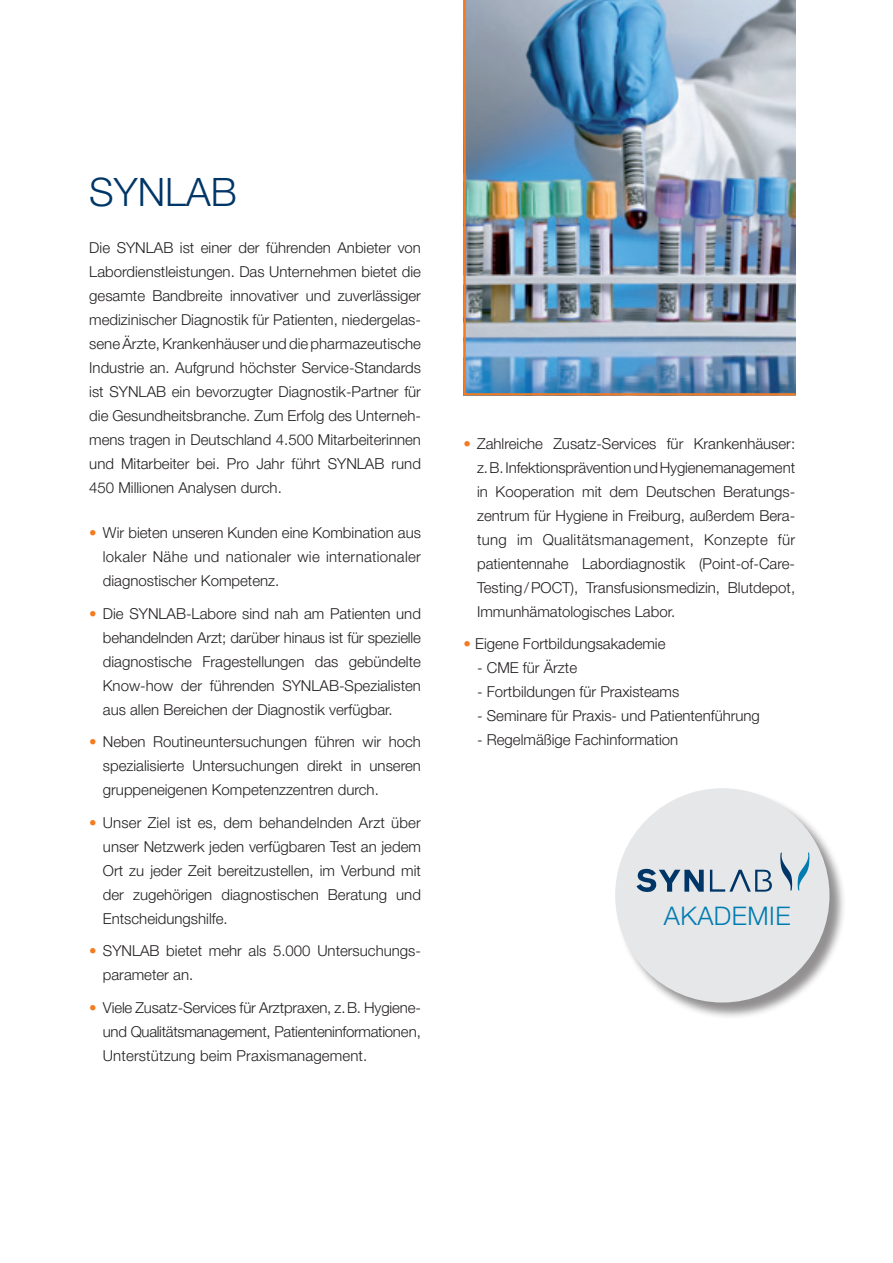
<style>
.page{position:relative;width:893px;height:1263px;background:#fff}
.page>*{position:absolute;margin:0;border:0;box-sizing:border-box;transform-origin:0 0}
.t1{font:300 39px "Helvetica Neue LT Pro";color:#003667}
.t2{font:300 25.5px "Helvetica Neue LT Pro";letter-spacing:.02em;color:#007cb1}
.t3{font:300 15px/24px "Helvetica Neue LT Pro";color:#231f20;text-align:justify}
.s1{color:#f47b21}
</style>
<div class="page">
<img style="left:463px;top:0;width:333px;height:396px">
<div style="left:615px;top:788px;width:231px;height:231px;background:#231f20;opacity:.5"></div>
<div style="left:615px;top:788px;width:214px;height:214px;background:#e6e7e9;border-radius:50%"></div>
<svg style="left:780px;top:852px;width:12px;height:39px"></svg>
<svg style="left:798px;top:852px;width:11px;height:39px"></svg>
<svg style="left:636px;top:868px;width:68px;height:24px"></svg>
<svg style="left:710px;top:870px;width:62px;height:22px"></svg>
<h1 class="t1" style="left:89px;top:169px;width:149px">SYNLAB</h1>
<p class="t3" style="left:89px;top:235px;width:333px">Die SYNLAB ist einer der führenden Anbieter von Labordienstleistungen. Das Unternehmen bietet die gesamte Bandbreite innovativer und zuverlässiger medizinischer Diagnostik für Patienten, niedergelas&shy;sene Ärzte, Krankenhäuser und die pharmazeutische Industrie an. Aufgrund höchster Service-Standards ist SYNLAB ein bevorzugter Diagnostik-Partner für die Gesundheitsbranche. Zum Erfolg des Unterneh&shy;mens tragen in Deutschland 4.500 Mitarbeiterinnen und Mitarbeiter bei. Pro Jahr führt SYNLAB rund 450 Millionen Analysen durch.</p>
<p class="t3" style="left:103px;top:521px;width:320px;text-indent:-14px"><span class="s1">•</span> Wir bieten unseren Kunden eine Kombination aus lokaler Nähe und nationaler wie internationaler diagnostischer Kompetenz.</p>
<p class="t3" style="left:103px;top:601px;width:320px;text-indent:-14px"><span class="s1">•</span> Die SYNLAB-Labore sind nah am Patienten und behandelnden Arzt; darüber hinaus ist für spezielle diagnostische Fragestellungen das gebündelte Know-how der führenden SYNLAB-Spezialisten aus allen Bereichen der Diagnostik verfügbar.</p>
<p class="t3" style="left:103px;top:730px;width:320px;text-indent:-14px"><span class="s1">•</span> Neben Routineuntersuchungen führen wir hoch spezialisierte Untersuchungen direkt in unseren gruppeneigenen Kompetenzzentren durch.</p>
<p class="t3" style="left:103px;top:810px;width:320px;text-indent:-14px"><span class="s1">•</span> Unser Ziel ist es, dem behandelnden Arzt über unser Netzwerk jeden verfügbaren Test an jedem Ort zu jeder Zeit bereitzustellen, im Verbund mit der zugehörigen diagnostischen Beratung und Entscheidungshilfe.</p>
<p class="t3" style="left:103px;top:939px;width:318px;text-indent:-14px"><span class="s1">•</span> SYNLAB bietet mehr als 5.000 Untersuchungs&shy;parameter an.</p>
<p class="t3" style="left:103px;top:995px;width:320px;text-indent:-14px"><span class="s1">•</span> Viele Zusatz-Services für Arztpraxen, z.B. Hygiene&shy;und Qualitätsmanagement, Patienteninformationen, Unterstützung beim Praxismanagement.</p>
<p class="t3" style="left:477px;top:431px;width:320px;text-indent:-14px"><span class="s1">•</span> Zahlreiche Zusatz-Services für Krankenhäuser: z.B. Infektionsprävention und Hygienemanagement in Kooperation mit dem Deutschen Beratungs&shy;zentrum für Hygiene in Freiburg, außerdem Bera&shy;tung im Qualitätsmanagement, Konzepte für patientennahe Labordiagnostik (Point-of-Care-Testing/POCT), Transfusionsmedizin, Blutdepot, Immunhämatologisches Labor.</p>
<p class="t3" style="left:463px;top:632px;width:203px"><span class="s1">•</span> Eigene Fortbildungsakademie</p>
<p class="t3" style="left:477px;top:656px;width:102px">- CME für Ärzte</p>
<p class="t3" style="left:477px;top:680px;width:204px">- Fortbildungen für Praxisteams</p>
<p class="t3" style="left:477px;top:704px;width:284px">- Seminare für Praxis- und Patientenführung</p>
<p class="t3" style="left:477px;top:728px;width:203px">- Regelmäßige Fachinformation</p>
<h2 class="t2" style="left:664px;top:900px;width:128px">AKADEMIE</h2>
</div>
